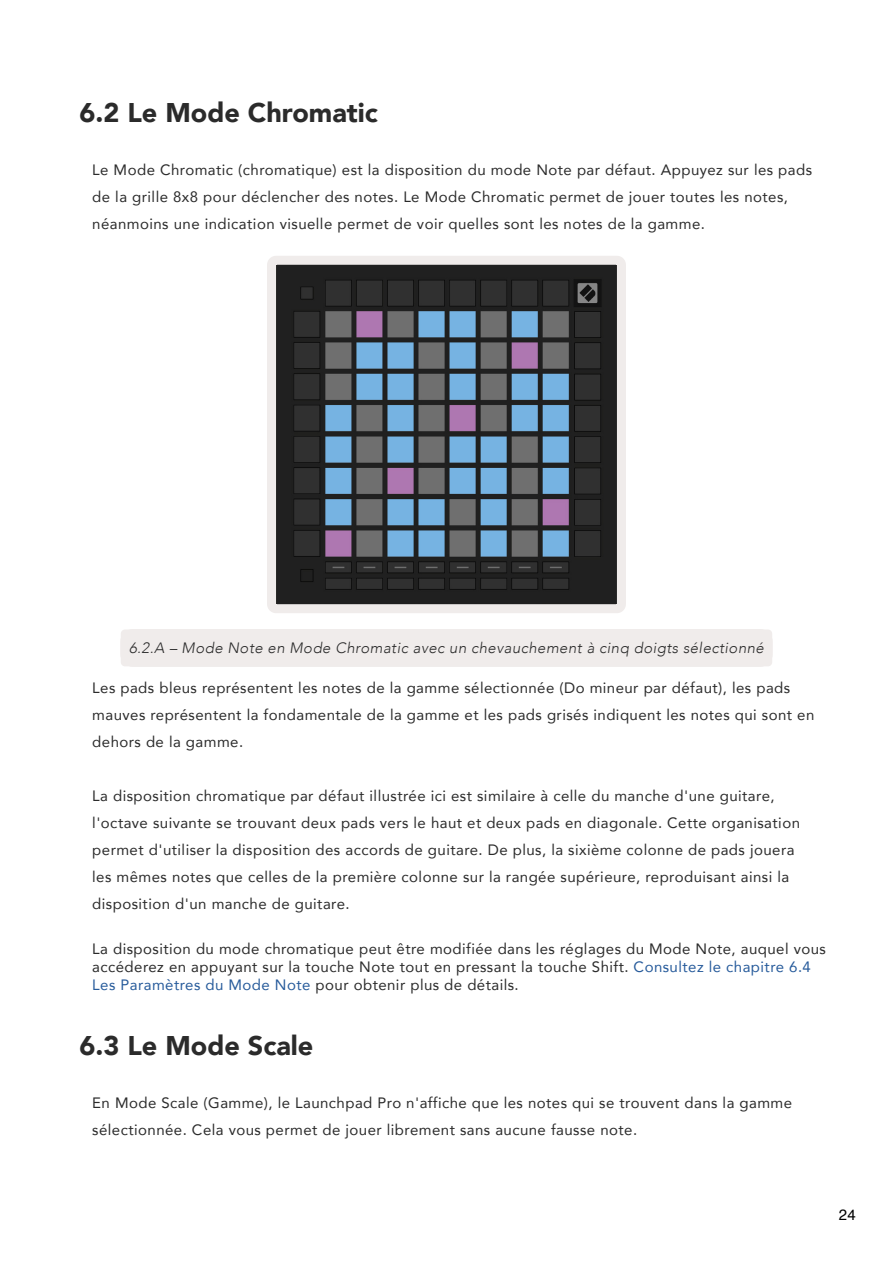
<style>
.page{position:relative;width:893px;height:1263px;background:#fff}
.page>*{position:absolute;margin:0;border:0;box-sizing:border-box;transform-origin:0 0}
.t1{font:900 27px "Avenir";color:#2b2b2b}
.t2{font:15px/27px "Avenir";letter-spacing:.03em;color:#2b2b2b}
.t3{font:italic 300 15px "Avenir";letter-spacing:.03em;color:#2b2b2b}
.t4{font:15px "Helvetica";color:#000}
.s1{color:#275b9b}
</style>
<div class="page">
<div style="left:120px;top:629px;width:653px;height:38px;border:18px solid #f0eceb;border-radius:4px"></div>
<img style="left:277px;top:266px;width:339px;height:337px">
<div style="left:267px;top:256px;width:359px;height:357px;border:9px solid #f0eceb;border-radius:4px"></div>
<h1 class="t1" style="left:80px;top:90px;width:300px">6.2 Le Mode Chromatic</h1>
<p class="t2" style="left:92px;top:156px;width:721px">Le Mode Chromatic (chromatique) est la disposition du mode Note par défaut. Appuyez sur les pads de la grille 8x8 pour déclencher des notes. Le Mode Chromatic permet de jouer toutes les notes, néanmoins une indication visuelle permet de voir quelles sont les notes de la gamme.</p>
<p class="t3" style="left:129px;top:639px;width:636px">6.2.A – Mode Note en Mode Chromatic avec un chevauchement à cinq doigts sélectionné</p>
<p class="t2" style="left:92px;top:674px;width:724px">Les pads bleus représentent les notes de la gamme sélectionnée (Do mineur par défaut), les pads mauves représentent la fondamentale de la gamme et les pads grisés indiquent les notes qui sont en dehors de la gamme.</p>
<p class="t2" style="left:92px;top:782px;width:709px">La disposition chromatique par défaut illustrée ici est similaire à celle du manche d'une guitare, l'octave suivante se trouvant deux pads vers le haut et deux pads en diagonale. Cette organisation permet d'utiliser la disposition des accords de guitare. De plus, la sixième colonne de pads jouera les mêmes notes que celles de la première colonne sur la rangée supérieure, reproduisant ainsi la disposition d'un manche de guitare.</p>
<p class="t2" style="left:92px;top:939px;width:735px;line-height:18px">La disposition du mode chromatique peut être modifiée dans les réglages du Mode Note, auquel vous accéderez en appuyant sur la touche Note tout en pressant la touche Shift. <span class="s1">Consultez le chapitre 6.4<br>Les Paramètres du Mode Note</span> pour obtenir plus de détails.</p>
<h1 class="t1" style="left:80px;top:1022px;width:235px">6.3 Le Mode Scale</h1>
<p class="t2" style="left:92px;top:1088px;width:701px">En Mode Scale (Gamme), le Launchpad Pro n'affiche que les notes qui se trouvent dans la gamme sélectionnée. Cela vous permet de jouer librement sans aucune fausse note.</p>
<p class="t4" style="left:839px;top:1203px;width:18px">24</p>
</div>
